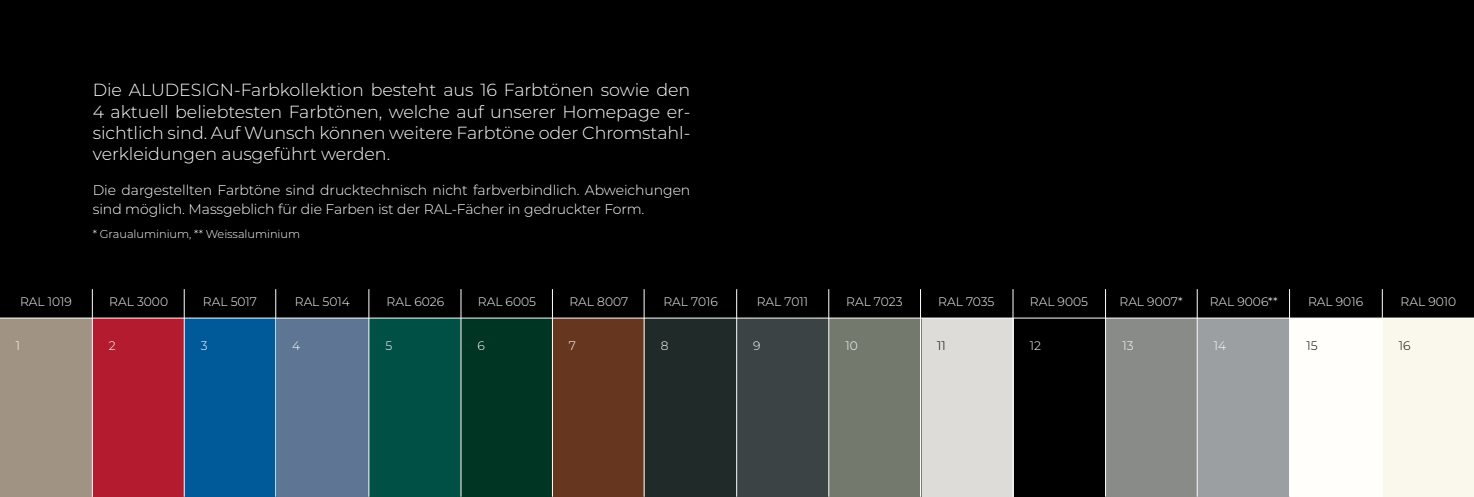
<style>
.page{position:relative;width:1474px;height:497px;background:#fff}
.page>*{position:absolute;margin:0;border:0;box-sizing:border-box;transform-origin:0 0}
.t1{font:300 17.5px/21px "Montserrat";letter-spacing:-.005em;color:#fff;text-align:justify}
.t2{font:300 14px/18.9px "Montserrat";letter-spacing:-.005em;color:#fff}
.t3{font:300 12.25px "Montserrat";color:#fff}
.t4{font:300 12.25px "Montserrat";color:#000}
.t5{font:300 11.38px "Montserrat";letter-spacing:-.005em;color:#fff}
</style>
<div class="page">
<div style="left:0;top:0;width:1473px;height:496px;background:#000"></div>
<div style="left:1381px;top:317px;width:92px;height:179px;background:#faf8ec"></div>
<div style="left:1289px;top:317px;width:92px;height:179px;background:#fffefa"></div>
<div style="left:1197px;top:317px;width:92px;height:179px;background:#9c9fa1"></div>
<div style="left:1105px;top:317px;width:92px;height:179px;background:#888b87"></div>
<div style="left:1013px;top:317px;width:92px;height:179px;border:1px solid #000"></div>
<div style="left:921px;top:317px;width:92px;height:179px;background:#dddcd8"></div>
<div style="left:829px;top:317px;width:92px;height:179px;background:#73796c"></div>
<div style="left:737px;top:317px;width:92px;height:179px;background:#3c4345"></div>
<div style="left:644px;top:317px;width:93px;height:179px;background:#1f2a29"></div>
<div style="left:552px;top:317px;width:92px;height:179px;background:#67361f"></div>
<div style="left:460px;top:317px;width:92px;height:179px;background:#003423"></div>
<div style="left:368px;top:317px;width:92px;height:179px;background:#005046"></div>
<div style="left:276px;top:317px;width:92px;height:179px;background:#5e7594"></div>
<div style="left:184px;top:317px;width:92px;height:179px;background:#005a99"></div>
<div style="left:92px;top:317px;width:92px;height:179px;background:#b51b2e"></div>
<div style="left:0;top:317px;width:92px;height:179px;background:#a09383"></div>
<hr style="left:92px;top:289px;width:1px;height:207px;background:#fff">
<hr style="left:275px;top:289px;width:1px;height:207px;background:#fff">
<hr style="left:368px;top:289px;width:1px;height:207px;background:#fff">
<hr style="left:460px;top:289px;width:1px;height:207px;background:#fff">
<hr style="left:552px;top:289px;width:1px;height:207px;background:#fff">
<hr style="left:643px;top:289px;width:1px;height:207px;background:#fff">
<hr style="left:736px;top:289px;width:1px;height:207px;background:#fff">
<hr style="left:828px;top:289px;width:1px;height:207px;background:#fff">
<hr style="left:920px;top:289px;width:1px;height:207px;background:#fff">
<hr style="left:1012px;top:289px;width:1px;height:207px;background:#fff">
<hr style="left:1105px;top:289px;width:1px;height:207px;background:#fff">
<hr style="left:1196px;top:289px;width:1px;height:207px;background:#fff">
<hr style="left:1289px;top:289px;width:1px;height:207px;background:#fff">
<hr style="left:1381px;top:289px;width:1px;height:207px;background:#fff">
<hr style="left:184px;top:289px;width:1px;height:207px;background:#fff">
<hr style="left:0;top:317px;width:1473px;height:1px;background:#fff">
<p class="t1" style="left:93px;top:79px;width:599px">Die ALUDESIGN-Farbkollektion besteht aus 16 Farbtönen sowie den 4 aktuell beliebtesten Farbtönen, welche auf unserer Homepage er&shy;sichtlich sind. Auf Wunsch können weitere Farbtöne oder Chromstahl&shy;verkleidungen ausgeführt werden.</p>
<p class="t2" style="left:93px;top:180px;width:599px">Die dargestellten Farbtöne sind drucktechnisch nicht farbverbindlich. Abweichungen sind möglich. Massgeblich für die Farben ist der RAL-Fächer in gedruckter Form.</p>
<p class="t5" style="left:93px;top:226px;width:209px">* Graualuminium, ** Weissaluminium</p>
<p class="t3" style="left:20px;top:293px;width:53px">RAL 1019</p>
<p class="t3" style="left:109px;top:293px;width:60px">RAL 3000</p>
<p class="t3" style="left:203px;top:293px;width:56px">RAL 5017</p>
<p class="t3" style="left:295px;top:293px;width:56px">RAL 5014</p>
<p class="t3" style="left:386px;top:293px;width:59px">RAL 6026</p>
<p class="t3" style="left:478px;top:293px;width:60px">RAL 6005</p>
<p class="t3" style="left:569px;top:293px;width:60px">RAL 8007</p>
<p class="t3" style="left:663px;top:293px;width:56px">RAL 7016</p>
<p class="t3" style="left:756px;top:293px;width:53px">RAL 7011</p>
<p class="t3" style="left:846px;top:293px;width:58px">RAL 7023</p>
<p class="t3" style="left:938px;top:293px;width:58px">RAL 7035</p>
<p class="t3" style="left:1029px;top:293px;width:60px">RAL 9005</p>
<p class="t3" style="left:1119px;top:293px;width:65px">RAL 9007*</p>
<p class="t3" style="left:1209px;top:293px;width:69px">RAL 9006**</p>
<p class="t3" style="left:1308px;top:293px;width:56px">RAL 9016</p>
<p class="t3" style="left:1400px;top:293px;width:57px">RAL 9010</p>
<p class="t3" style="left:16px;top:337px;width:6px">1</p>
<p class="t3" style="left:109px;top:337px;width:8px">2</p>
<p class="t3" style="left:201px;top:337px;width:8px">3</p>
<p class="t3" style="left:292px;top:337px;width:10px">4</p>
<p class="t3" style="left:385px;top:337px;width:8px">5</p>
<p class="t3" style="left:477px;top:337px;width:9px">6</p>
<p class="t3" style="left:569px;top:337px;width:9px">7</p>
<p class="t3" style="left:661px;top:337px;width:9px">8</p>
<p class="t3" style="left:753px;top:337px;width:9px">9</p>
<p class="t3" style="left:845px;top:337px;width:14px">10</p>
<p class="t4" style="left:937px;top:337px;width:10px">11</p>
<p class="t3" style="left:1029px;top:337px;width:13px">12</p>
<p class="t3" style="left:1122px;top:337px;width:13px">13</p>
<p class="t3" style="left:1213px;top:337px;width:14px">14</p>
<p class="t4" style="left:1306px;top:337px;width:13px">15</p>
<p class="t4" style="left:1398px;top:337px;width:13px">16</p>
</div>
